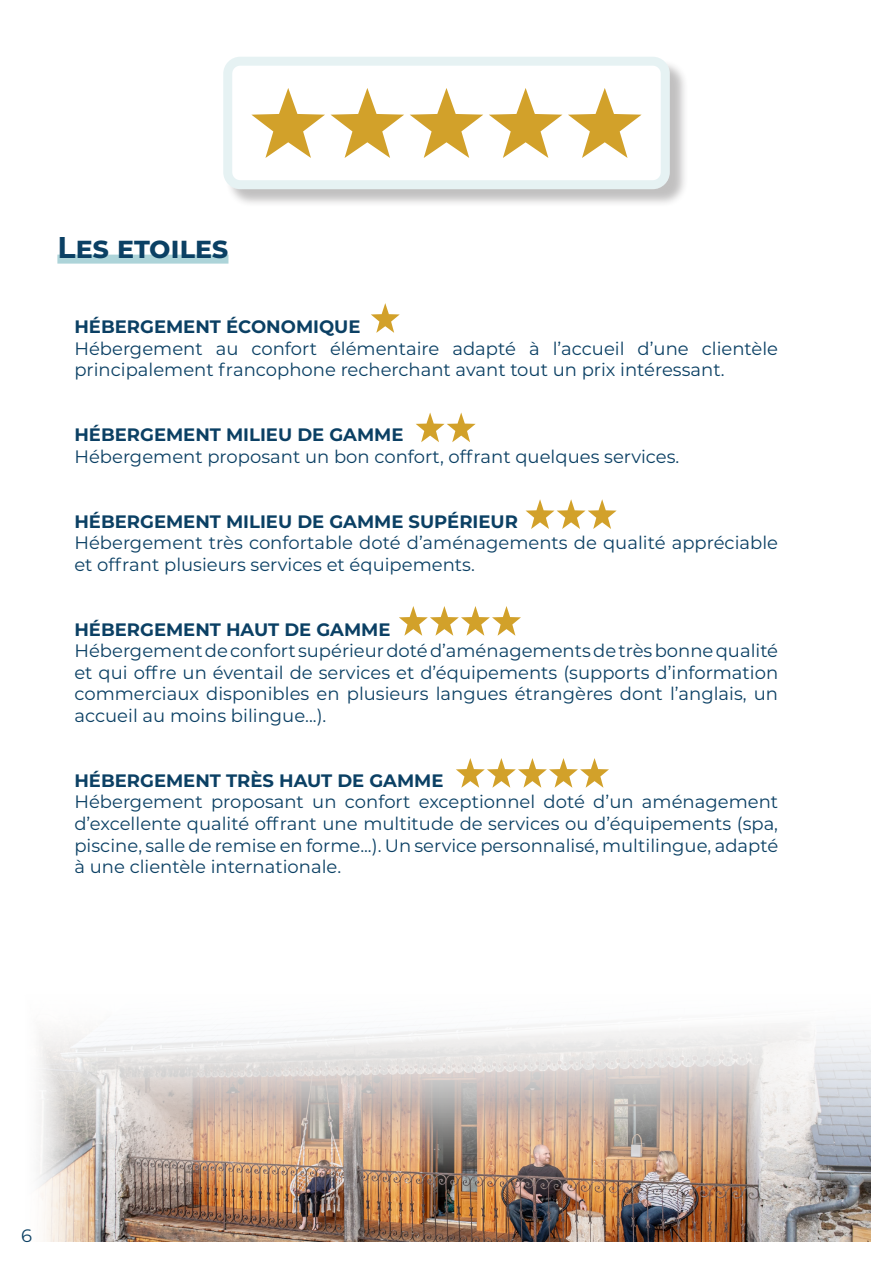
<style>
.page{position:relative;width:893px;height:1263px;background:#fff}
.page>*{position:absolute;margin:0;border:0;box-sizing:border-box;transform-origin:0 0}
.Titre{font:700 30px "Montserrat";letter-spacing:-.01em;color:#0b4064}
.t1{font:18px/21.6px "Montserrat";color:#0b4064}
.t2{font:700 18px "Montserrat";color:#0b4064}
</style>
<div class="page">
<div style="left:57px;top:255px;width:171px;height:9px;background:#add4d9"></div>
<div style="left:225px;top:59px;width:463px;height:149px;background:#231f20;opacity:.28"></div>
<div style="left:223px;top:57px;width:447px;height:132px;background:#fff;border-radius:17px"></div>
<div style="left:223px;top:57px;width:447px;height:132px;border:9px solid #add4d9;border-radius:13px"></div>
<svg style="left:251px;top:88px;width:153px;height:70px"></svg>
<svg style="left:410px;top:88px;width:73px;height:70px"></svg>
<svg style="left:489px;top:88px;width:73px;height:70px"></svg>
<svg style="left:568px;top:88px;width:74px;height:70px"></svg>
<svg style="left:456px;top:758px;width:153px;height:30px"></svg>
<svg style="left:399px;top:606px;width:122px;height:30px"></svg>
<svg style="left:526px;top:499px;width:91px;height:30px"></svg>
<svg style="left:416px;top:412px;width:60px;height:30px"></svg>
<svg style="left:371px;top:303px;width:29px;height:30px"></svg>
<img style="left:37px;top:1025px;width:834px;height:217px">
<p class="Titre" style="left:57px;top:225px;width:173px">Les etoiles</p>
<p class="t2" style="left:74px;top:314px;width:288px">HÉBERGEMENT ÉCONOMIQUE</p>
<p class="t1" style="left:74px;top:337px;width:705px">Hébergement au confort élémentaire adapté à l’accueil d’une clientèle principalement francophone recherchant avant tout un prix intéressant.</p>
<p class="t2" style="left:74px;top:422px;width:331px">HÉBERGEMENT MILIEU DE GAMME</p>
<p class="t1" style="left:74px;top:445px;width:606px">Hébergement proposant un bon confort, offrant quelques services.</p>
<p class="t2" style="left:74px;top:508px;width:445px">HÉBERGEMENT MILIEU DE GAMME SUPÉRIEUR</p>
<p class="t1" style="left:74px;top:531px;width:705px">Hébergement très confortable doté d’aménagements de qualité appréciable et offrant plusieurs services et équipements.</p>
<p class="t2" style="left:74px;top:616px;width:318px">HÉBERGEMENT HAUT DE GAMME</p>
<p class="t1" style="left:74px;top:639px;width:705px;text-align:justify">Hébergement de confort supérieur doté d’aménagements de très bonne qualité et qui offre un éventail de services et d’équipements (supports d’information commerciaux disponibles en plusieurs langues étrangères dont l’anglais, un accueil au moins bilingue...).</p>
<p class="t2" style="left:74px;top:767px;width:371px">HÉBERGEMENT TRÈS HAUT DE GAMME</p>
<p class="t1" style="left:74px;top:791px;width:705px;text-align:justify">Hébergement proposant un confort exceptionnel doté d’un aménagement d’excellente qualité offrant une multitude de services ou d’équipements (spa, piscine, salle de remise en forme...). Un service personnalisé, multilingue, adapté à une clientèle internationale.</p>
<p class="t1" style="left:21px;top:1224px;width:12px">6</p>
</div>
